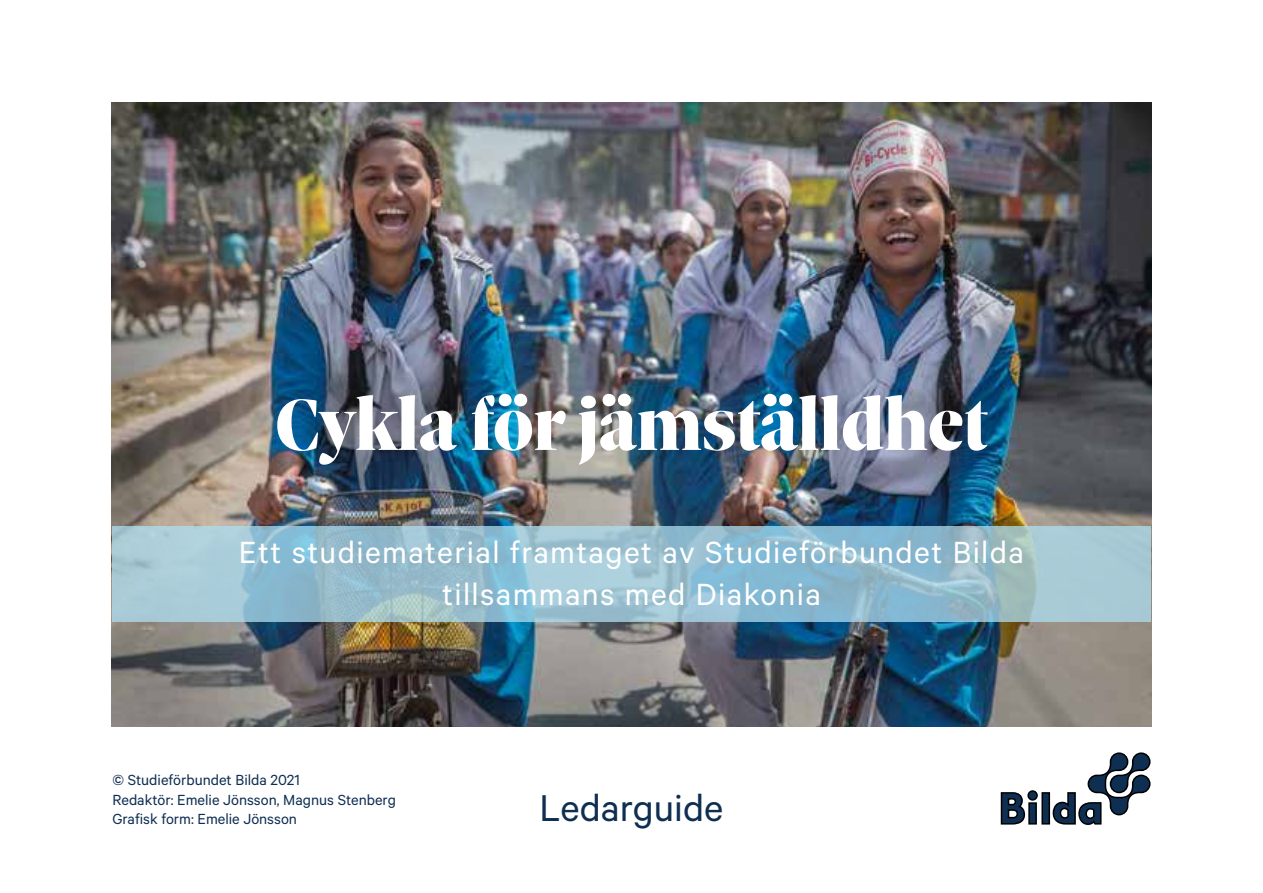
<style>
.page{position:relative;width:1263px;height:893px;background:#fff}
.page>*{position:absolute;margin:0;border:0;box-sizing:border-box;transform-origin:0 0}
.t1{font:900 78px "Sole Serif Big Display";color:#fff}
.t2{font:42px "Calibre";color:#0e2e52}
.t3{font:34.5px/42px "Calibre";letter-spacing:.04em;color:#fff;text-align:center}
.t4{font:16.5px/19.8px "Calibre";color:#0e2e52}
</style>
<div class="page">
<img style="left:112px;top:103px;width:1039px;height:623px">
<svg style="left:1000px;top:752px;width:151px;height:73px"></svg>
<svg style="left:112px;top:526px;width:1038px;height:95px;background:#98c0d0"></svg>
<h1 class="t1" style="left:275px;top:380px;width:713px">Cykla för jämställdhet</h1>
<h3 class="t3" style="left:239px;top:530px;width:787px">Ett studiematerial framtaget av Studieförbundet Bilda tillsammans med Diakonia</h3>
<p class="t4" style="left:112px;top:769px;width:285px">© Studieförbundet Bilda 2021<br>Redaktör: Emelie Jönsson, Magnus Stenberg<br>Grafisk form: Emelie Jönsson</p>
<h2 class="t2" style="left:540px;top:783px;width:185px">Ledarguide</h2>
</div>
